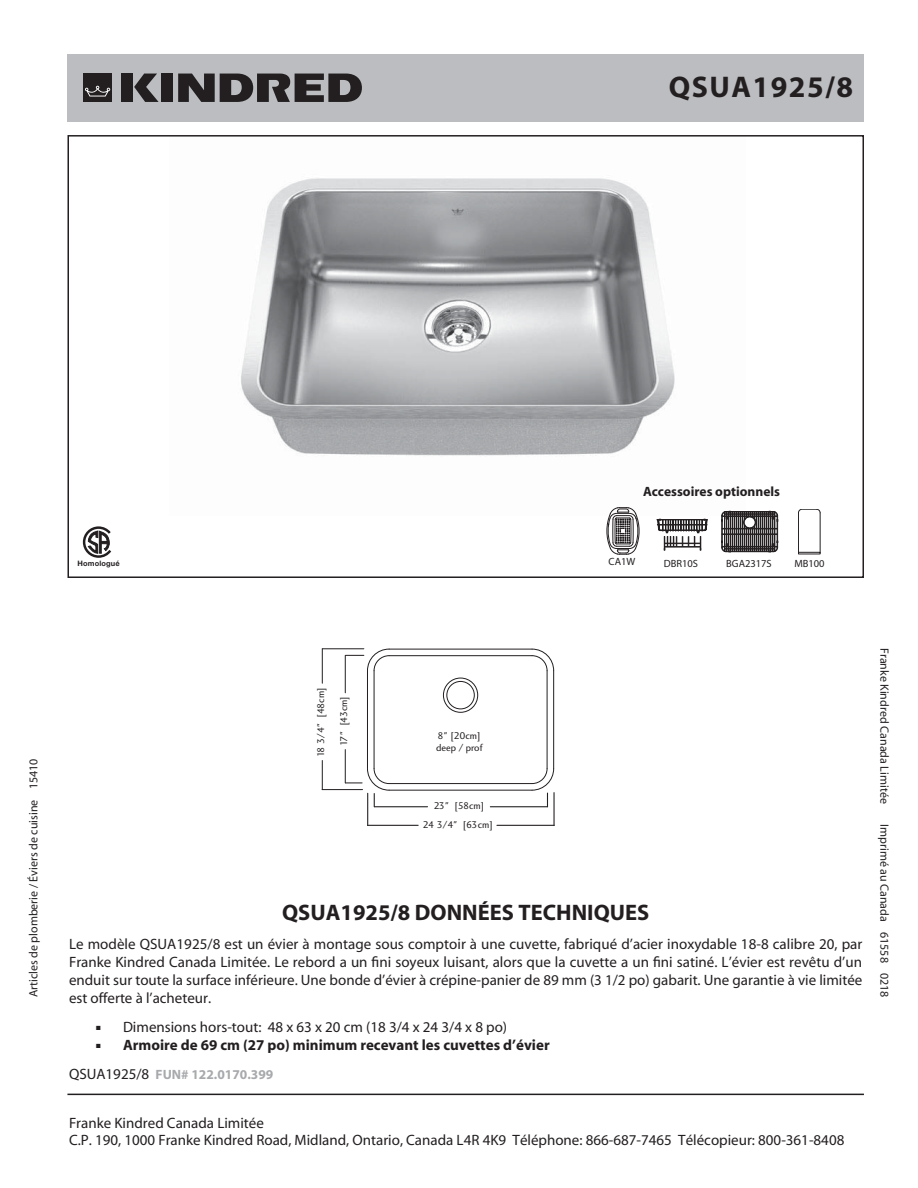
<style>
.page{position:relative;width:918px;height:1188px;background:#fff}
.page>*{position:absolute;margin:0;border:0;box-sizing:border-box;transform-origin:0 0}
.t1{font:700 30px "Myriad";letter-spacing:.05em;color:#231f20}
.t2{font:700 22.5px "Myriad";color:#231f20}
.t3{font:15px/18px "Myriad";color:#231f20}
.t4{font:700 15px "Myriad";color:#231f20}
.t5{font:700 13.5px "Myriad";color:#a7a9ac}
.t6{font:700 13.5px "Myriad";color:#231f20}
.t7{font:12px "Myriad";color:#231f20}
.t8{font:10.5px "Myriad";color:#231f20}
.t9{font:10.05px/12.1px "Charlotte Sans Book Plain";color:#231f20}
.t10{font:700 7.5px "Helvetica Neue";letter-spacing:.02em;color:#231f20}
.s1{font-weight:400;font-size:15px;color:#231f20}
</style>
<div class="page">
<div style="left:68px;top:54px;width:796px;height:68px;background:#bbbdc0"></div>
<img style="left:241px;top:178px;width:490px;height:333px">
<div style="left:68px;top:135px;width:796px;height:443px;border:2px solid #231f20"></div>
<div style="left:443px;top:678px;width:35px;height:35px;border:1px solid #231f20;border-radius:50%"></div>
<svg style="left:531px;top:648px;width:24px;height:24px"></svg>
<hr style="left:389px;top:783px;width:143px;height:1px;background:#231f20">
<hr style="left:389px;top:790px;width:143px;height:1px;background:#231f20">
<hr style="left:547px;top:671px;width:1px;height:98px;background:#231f20">
<hr style="left:553px;top:671px;width:1px;height:98px;background:#231f20">
<hr style="left:389px;top:655px;width:143px;height:1px;background:#231f20">
<hr style="left:389px;top:649px;width:143px;height:1px;background:#231f20">
<hr style="left:374px;top:671px;width:1px;height:98px;background:#231f20">
<hr style="left:367px;top:671px;width:1px;height:98px;background:#231f20">
<div style="left:446px;top:681px;width:29px;height:28px;border:1px solid #231f20;border-radius:50%"></div>
<hr style="left:367px;top:793px;width:1px;height:33px;background:#231f20">
<hr style="left:553px;top:793px;width:2px;height:33px;background:#231f20">
<hr style="left:368px;top:825px;width:50px;height:1px;background:#231f20">
<hr style="left:497px;top:825px;width:57px;height:1px;background:#231f20">
<svg style="left:531px;top:768px;width:24px;height:39px"></svg>
<hr style="left:374px;top:806px;width:54px;height:1px;background:#231f20">
<hr style="left:490px;top:806px;width:58px;height:1px;background:#231f20">
<hr style="left:322px;top:648px;width:42px;height:1px;background:#231f20">
<hr style="left:322px;top:789px;width:41px;height:1px;background:#231f20">
<hr style="left:322px;top:649px;width:1px;height:34px;background:#231f20">
<hr style="left:322px;top:760px;width:1px;height:30px;background:#231f20">
<svg style="left:345px;top:648px;width:45px;height:24px"></svg>
<svg style="left:345px;top:768px;width:45px;height:39px"></svg>
<hr style="left:345px;top:655px;width:1px;height:38px;background:#231f20">
<hr style="left:345px;top:750px;width:1px;height:33px;background:#231f20">
<hr style="left:67px;top:1094px;width:797px;height:1px;background:#231f20">
<svg style="left:82px;top:526px;width:32px;height:52px"></svg>
<svg style="left:134px;top:74px;width:25px;height:28px"></svg>
<div style="left:161px;top:74px;width:12px;height:28px;background:#231f20"></div>
<svg style="left:178px;top:74px;width:184px;height:28px"></svg>
<div style="left:84px;top:74px;width:28px;height:28px;background:#231f20"></div>
<div style="left:121px;top:74px;width:12px;height:28px;background:#231f20"></div>
<svg style="left:85px;top:86px;width:25px;height:11px"></svg>
<hr style="left:798px;top:513px;width:1px;height:40px;background:#231f20">
<svg style="left:798px;top:552px;width:22px;height:2px"></svg>
<hr style="left:820px;top:513px;width:1px;height:40px;background:#231f20">
<svg style="left:798px;top:509px;width:22px;height:4px"></svg>
<svg style="left:721px;top:511px;width:58px;height:42px;background:#5e5b5c"></svg>
<svg style="left:657px;top:519px;width:50px;height:31px"></svg>
<svg style="left:606px;top:507px;width:33px;height:48px"></svg>
<h1 class="t1" style="left:669px;top:76px;width:186px">QSUA1925/8</h1>
<p class="t6" style="left:643px;top:486px;width:139px">Accessoires optionnels</p>
<p class="t10" style="left:78px;top:561px;width:44px">Homologué</p>
<p class="t8" style="left:609px;top:558px;width:28px">CA1W</p>
<p class="t8" style="left:664px;top:560px;width:36px">DBR10S</p>
<p class="t8" style="left:726px;top:560px;width:47px">BGA2317S</p>
<p class="t8" style="left:794px;top:560px;width:32px">MB100</p>
<p class="t7" style="left:29px;top:997px;width:240px;rotate:-90deg">Articles de plomberie / Éviers de cuisine 15410</p>
<p class="t9" style="left:315px;top:757px;width:71px;rotate:-90deg">18 3/4" [48cm]</p>
<p class="t9" style="left:338px;top:746px;width:51px;rotate:-90deg">17" [43cm]</p>
<p class="t9" style="left:436px;top:730px;width:48px">8" [20cm] deep / prof</p>
<p class="t9" style="left:434px;top:799px;width:52px">23" [58cm]</p>
<p class="t9" style="left:423px;top:818px;width:72px">24 3/4" [63cm]</p>
<h2 class="t2" style="left:282px;top:904px;width:369px">QSUA1925/8 DONNÉES TECHNIQUES</h2>
<p class="t3" style="left:69px;top:936px;width:795px;text-align:justify">Le modèle QSUA1925/8 est un évier à montage sous comptoir à une cuvette, fabriqué d’acier inoxydable 18-8 calibre 20, par Franke Kindred Canada Limitée. Le rebord a un fini soyeux luisant, alors que la cuvette a un fini satiné. L’évier est revêtu d’un enduit sur toute la surface inférieure. Une bonde d’évier à crépine-panier de 89 mm (3 1/2 po) gabarit. Une garantie à vie limitée est offerte à l’acheteur.</p>
<p class="t3" style="left:123px;top:1019px;width:386px">Dimensions hors-tout: 48 x 63 x 20 cm (18 3/4 x 24 3/4 x 8 po)</p>
<p class="t4" style="left:123px;top:1039px;width:428px">Armoire de 69 cm (27 po) minimum recevant les cuvettes d’évier</p>
<p class="t5" style="left:69px;top:1069px;width:206px"><span class="s1">QSUA1925/8</span> FUN# 122.0170.399</p>
<p class="t3" style="left:69px;top:1116px;width:777px;line-height:16.5px">Franke Kindred Canada Limitée<br>C.P. 190, 1000 Franke Kindred Road, Midland, Ontario, Canada L4R 4K9 Téléphone: 866-687-7465 Télécopieur: 800-361-8408</p>
<p class="t7" style="left:889px;top:648px;width:157px;rotate:90deg">Franke Kindred Canada Limitée</p>
<p class="t7" style="left:889px;top:824px;width:175px;rotate:90deg">Imprimé au Canada 61558 0218</p>
</div>
